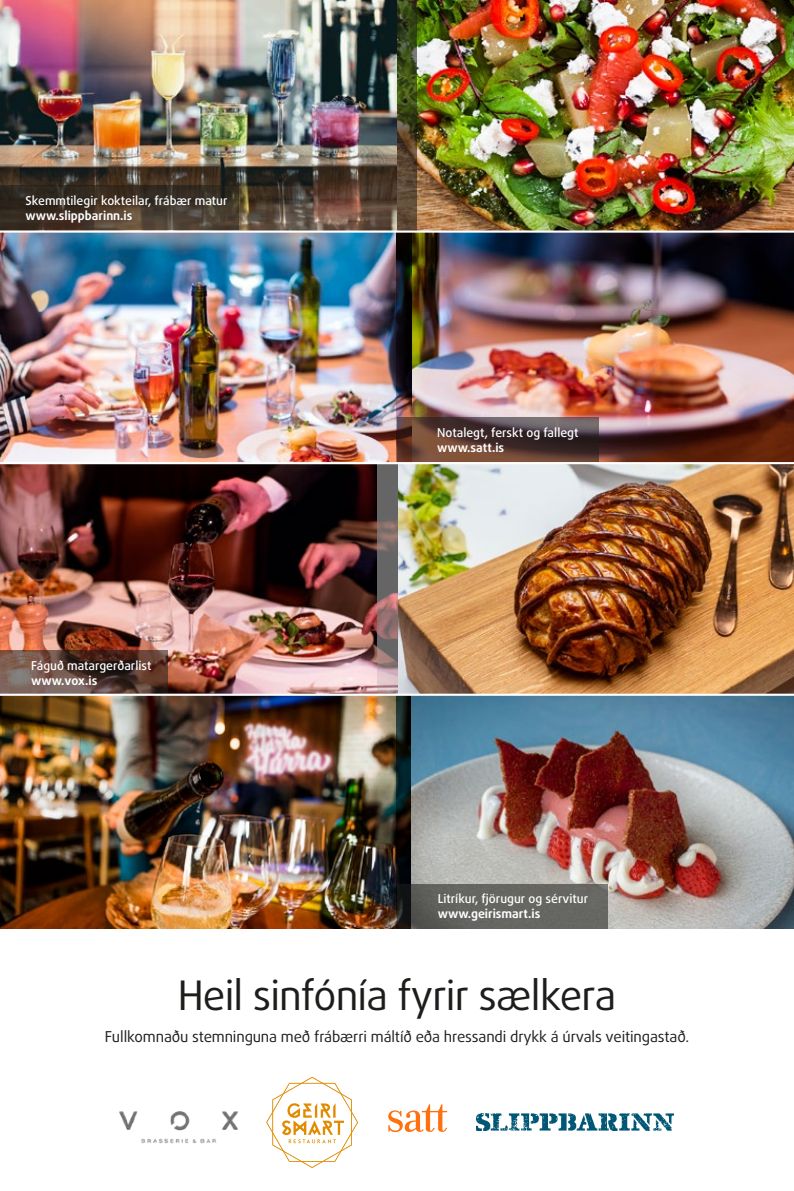
<style>
.page{position:relative;width:794px;height:1191px;background:#fff}
.page>*{position:absolute;margin:0;border:0;box-sizing:border-box;transform-origin:0 0}
.t1{font:40.77px "Daxline Pro";letter-spacing:-.02em;color:#1d1d1b}
.t2{font:15.05px "Daxline Pro";letter-spacing:-.01em;color:#1d1d1b}
.t3{font:500 12.25px "Daxline Pro";color:#fff}
.t4{font:700 12.25px "Daxline Pro";color:#fff}
</style>
<div class="page">
<img style="left:476px;top:1113px;width:197px;height:17px">
<img style="left:0;top:0;width:398px;height:230px">
<img style="left:411px;top:233px;width:383px;height:229px">
<img style="left:0;top:233px;width:411px;height:229px">
<img style="left:0;top:464px;width:377px;height:229px">
<img style="left:397px;top:464px;width:397px;height:229px">
<img style="left:417px;top:0;width:377px;height:230px">
<svg style="left:398px;top:0;width:19px;height:230px"></svg>
<svg style="left:0;top:185px;width:238px;height:44px"></svg>
<svg style="left:397px;top:417px;width:201px;height:45px"></svg>
<svg style="left:377px;top:464px;width:20px;height:229px;fill:#6a6565"></svg>
<svg style="left:0;top:650px;width:168px;height:43px"></svg>
<img style="left:411px;top:696px;width:383px;height:232px">
<img style="left:0;top:696px;width:411px;height:232px">
<svg style="left:397px;top:883px;width:210px;height:45px;fill:#656662"></svg>
<svg style="left:266px;top:1076px;width:92px;height:92px"></svg>
<svg style="left:388px;top:1104px;width:59px;height:28px"></svg>
<img style="left:119px;top:1111px;width:119px;height:33px">
<p class="t3" style="left:26px;top:193px;width:203px">Skemmtilegir kokteilar, frábær matur</p>
<p class="t4" style="left:26px;top:207px;width:108px">www.slippbarinn.is</p>
<p class="t3" style="left:31px;top:657px;width:122px">Fáguð matargerðarlist</p>
<p class="t4" style="left:31px;top:672px;width:68px">www.vox.is</p>
<p class="t3" style="left:437px;top:424px;width:143px">Notalegt, ferskt og fallegt</p>
<p class="t4" style="left:437px;top:439px;width:69px">www.satt.is</p>
<p class="t3" style="left:438px;top:891px;width:152px">Litríkur, fjörugur og sérvitur</p>
<p class="t4" style="left:438px;top:905px;width:104px">www.geirismart.is</p>
<h1 class="t1" style="left:178px;top:968px;width:440px">Heil sinfónía fyrir sælkera</h1>
<p class="t2" style="left:105px;top:1026px;width:586px">Fullkomnaðu stemninguna með frábærri máltíð eða hressandi drykk á úrvals veitingastað.</p>
</div>
